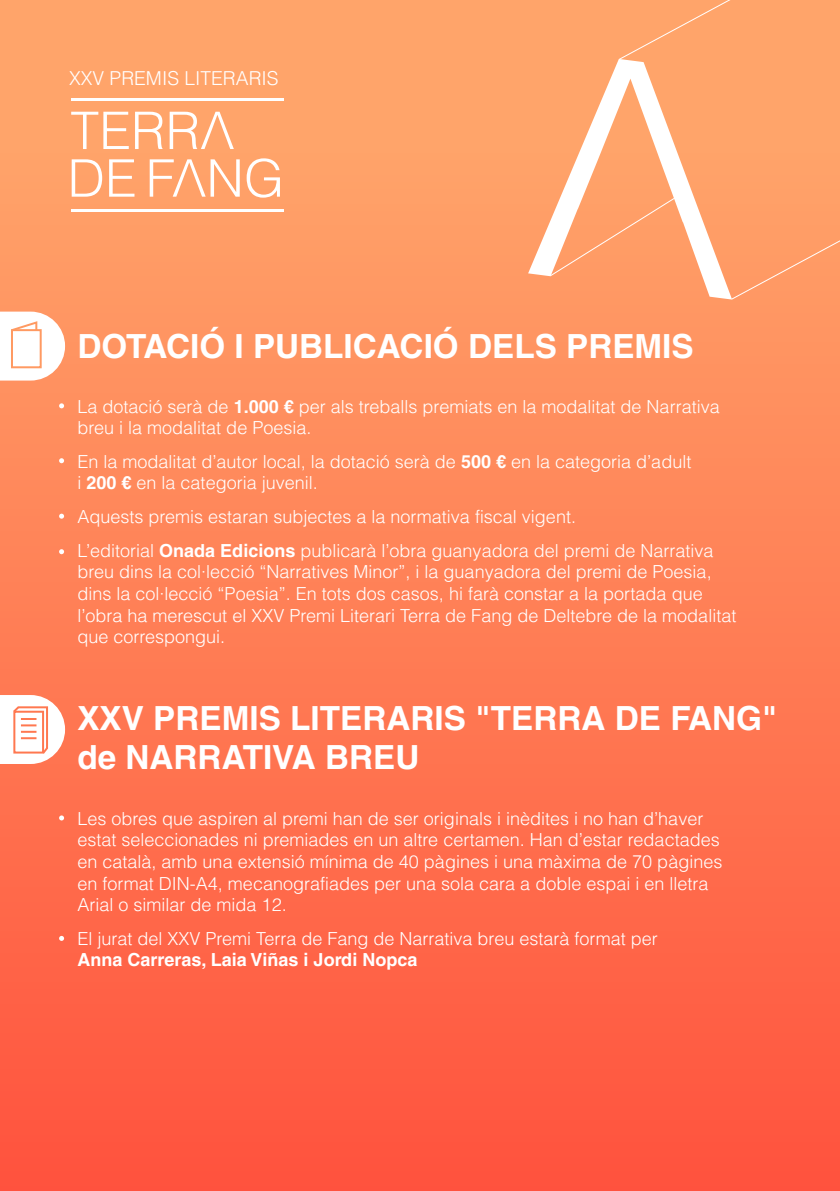
<style>
.page{position:relative;width:840px;height:1191px;background:#fff}
.page>*{position:absolute;margin:0;border:0;box-sizing:border-box;transform-origin:0 0}
.t1{font:700 33.2px/40px "Helvetica LT Pro";color:#fff}
.t2{font:300 19.2px "Helvetica LT Pro";color:#fff}
.t3{font:300 18px/21.6px "Helvetica LT Pro";color:#fff}
.t4{font:700 18px "Helvetica LT Pro";color:#fff}
.s1{font-weight:700}
</style>
<div class="page">
<div style="left:0;top:0;width:839px;height:1191px;background:linear-gradient(to bottom,#ffad6f,#ff533e)"></div>
<svg style="left:246px;top:158px;width:34px;height:40px"></svg>
<svg style="left:135px;top:112px;width:27px;height:37px"></svg>
<svg style="left:71px;top:112px;width:58px;height:37px"></svg>
<svg style="left:109px;top:159px;width:25px;height:38px"></svg>
<svg style="left:72px;top:159px;width:30px;height:38px"></svg>
<svg style="left:169px;top:112px;width:65px;height:37px"></svg>
<svg style="left:150px;top:159px;width:89px;height:38px"></svg>
<hr style="left:71px;top:209px;width:213px;height:2px;background:#fff">
<hr style="left:71px;top:98px;width:213px;height:2px;background:#fff">
<svg style="left:59px;top:403px;width:5px;height:5px"></svg>
<svg style="left:59px;top:458px;width:5px;height:5px"></svg>
<svg style="left:59px;top:549px;width:5px;height:5px"></svg>
<svg style="left:59px;top:513px;width:5px;height:5px"></svg>
<svg style="left:59px;top:815px;width:5px;height:5px"></svg>
<svg style="left:59px;top:936px;width:5px;height:5px"></svg>
<svg style="left:528px;top:59px;width:203px;height:240px;fill:#ffa46a"></svg>
<div style="left:730px;top:212px;width:109px;height:88px;background:#ff9c65"></div>
<div style="left:617px;top:0;width:160px;height:61px;background:#ffa46a"></div>
<svg style="left:548px;top:196px;width:129px;height:81px;background:#ffaa7b"></svg>
<svg style="left:0;top:311px;width:65px;height:69px"></svg>
<svg style="left:0;top:695px;width:65px;height:69px"></svg>
<p class="t2" style="left:69px;top:66px;width:211px">XXV PREMIS LITERARIS</p>
<h1 class="t1" style="left:77px;top:326px;width:617px">DOTACIÓ I PUBLICACIÓ DELS PREMIS</h1>
<p class="t3" style="left:77px;top:395px;width:643px">La dotació serà de <span class="s1">1.000 €</span> per als treballs premiats en la modalitat de Narrativa breu i la modalitat de Poesia.</p>
<p class="t3" style="left:77px;top:450px;width:615px">En la modalitat d’autor local, la dotació serà de <span class="s1">500 €</span> en la categoria d’adult i <span class="s1">200 €</span> en la categoria juvenil.</p>
<p class="t3" style="left:77px;top:500px;width:637px;line-height:33.6px">Aquests premis estaran subjectes a la normativa fiscal vigent.<br>L’editorial <span class="s1">Onada Edicions</span> publicarà l’obra guanyadora del premi de Narrativa</p>
<p class="t3" style="left:77px;top:561px;width:660px">breu dins la col·lecció “Narratives Minor”, i la guanyadora del premi de Poesia, dins la col·lecció “Poesia”. En tots dos casos, hi farà constar a la portada que l’obra ha merescut el XXV Premi Literari Terra de Fang de Deltebre de la modalitat que correspongui.</p>
<h1 class="t1" style="left:77px;top:698px;width:701px">XXV PREMIS LITERARIS "TERRA DE FANG" de NARRATIVA BREU</h1>
<p class="t3" style="left:77px;top:807px;width:646px">Les obres que aspiren al premi han de ser originals i inèdites i no han d’haver estat seleccionades ni premiades en un altre certamen. Han d’estar redactades en català, amb una extensió mínima de 40 pàgines i una màxima de 70 pàgines en format DIN-A4, mecanografiades per una sola cara a doble espai i en lletra Arial o similar de mida 12.</p>
<p class="t3" style="left:77px;top:927px;width:581px">El jurat del XXV Premi Terra de Fang de Narrativa breu estarà format per</p>
<p class="t4" style="left:77px;top:949px;width:341px">Anna Carreras, Laia Viñas i Jordi Nopca</p>
</div>
